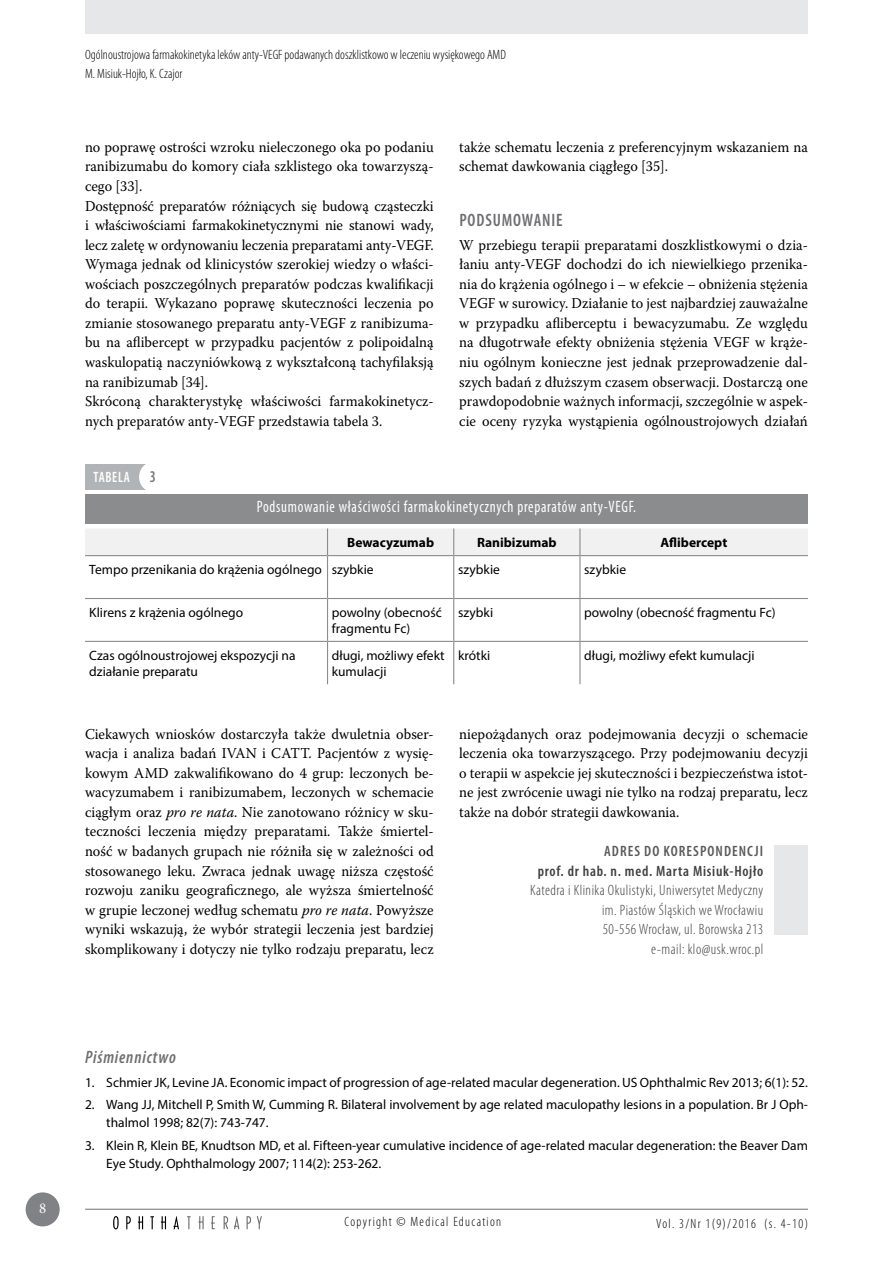
<style>
.page{position:relative;width:893px;height:1263px;background:#fff}
.page>*{position:absolute;margin:0;border:0;box-sizing:border-box;transform-origin:0 0}
.t1{font:italic 600 condensed 18px "Myriad Pro";letter-spacing:.05em;color:#6d6e71;scale:.95 1}
.t2{font:600 condensed 18px "Myriad Pro";letter-spacing:.05em;color:#6d6e71;scale:.95 1}
.t3{font:condensed 16.5px "Myriad Pro";letter-spacing:.05em;color:#fff;scale:.9 1}
.t4{font:600 condensed 16.5px "Myriad Pro";color:#77787b;scale:.9 1}
.t5{font:15px/19.5px "Warnock Pro";color:#000;text-align:justify;scale:.95 1}
.t6{font:300 condensed 15px/19.5px "Myriad Pro";letter-spacing:.03em;color:#414042;text-align:right}
.t7{font:600 condensed 15px "Myriad Pro";letter-spacing:.05em;color:#414042}
.t8{font:600 condensed 15px "Myriad Pro";letter-spacing:.07em;color:#58595b}
.t9{font:600 condensed 15px "Myriad Pro";color:#fff;scale:.9 1}
.t10{font:15px "Minion Pro";color:#fff}
.t11{font:13.5px/15.8px "Myriad Pro";color:#000}
.t12{font:300 condensed 13.5px/19.5px "Myriad Pro";color:#000}
.t13{font:300 condensed 13.5px "Myriad Pro";letter-spacing:.1em;color:#000}
.t14{font:700 13.5px "Myriad Pro";color:#000}
.s1{font-style:italic}
</style>
<div class="page">
<div style="left:26px;top:1192px;width:34px;height:34px;background:#808285;border-radius:50%"></div>
<svg style="left:187px;top:1216px;width:4px;height:13px"></svg>
<svg style="left:198px;top:1216px;width:6px;height:13px"></svg>
<svg style="left:211px;top:1216px;width:4px;height:13px"></svg>
<svg style="left:224px;top:1216px;width:4px;height:13px"></svg>
<svg style="left:234px;top:1216px;width:5px;height:13px"></svg>
<svg style="left:247px;top:1216px;width:4px;height:13px"></svg>
<svg style="left:257px;top:1216px;width:5px;height:13px"></svg>
<svg style="left:113px;top:1216px;width:6px;height:13px"></svg>
<svg style="left:126px;top:1216px;width:5px;height:13px"></svg>
<svg style="left:138px;top:1216px;width:5px;height:13px"></svg>
<svg style="left:150px;top:1216px;width:4px;height:13px"></svg>
<svg style="left:161px;top:1216px;width:5px;height:13px"></svg>
<svg style="left:174px;top:1216px;width:5px;height:13px"></svg>
<hr style="left:85px;top:1209px;width:723px;height:1px;background:#6d6e71">
<div style="left:85px;top:0;width:723px;height:34px;background:#e6e7e8"></div>
<div style="left:774px;top:845px;width:34px;height:90px;background:#e6e7e8"></div>
<div style="left:85px;top:494px;width:723px;height:30px;background:#8a8c8e"></div>
<div style="left:85px;top:464px;width:69px;height:26px;background:#b1b4b6"></div>
<div style="left:139px;top:462px;width:28px;height:30px;background:#fff;border-radius:50%"></div>
<div style="left:85px;top:528px;width:723px;height:27px;background:#f1f1f2"></div>
<hr style="left:85px;top:555px;width:243px;height:1px;background:#8a8c8e">
<hr style="left:328px;top:555px;width:126px;height:1px;background:#8a8c8e">
<hr style="left:327px;top:556px;width:1px;height:42px;background:#8a8c8e">
<hr style="left:454px;top:555px;width:126px;height:1px;background:#8a8c8e">
<hr style="left:453px;top:556px;width:1px;height:42px;background:#8a8c8e">
<hr style="left:580px;top:555px;width:228px;height:1px;background:#8a8c8e">
<hr style="left:579px;top:556px;width:1px;height:42px;background:#8a8c8e">
<hr style="left:85px;top:598px;width:243px;height:1px;background:#8a8c8e">
<hr style="left:328px;top:598px;width:126px;height:1px;background:#8a8c8e">
<hr style="left:327px;top:599px;width:1px;height:42px;background:#8a8c8e">
<hr style="left:454px;top:598px;width:126px;height:1px;background:#8a8c8e">
<hr style="left:453px;top:599px;width:1px;height:42px;background:#8a8c8e">
<hr style="left:580px;top:598px;width:228px;height:1px;background:#8a8c8e">
<hr style="left:579px;top:599px;width:1px;height:42px;background:#8a8c8e">
<hr style="left:85px;top:641px;width:243px;height:1px;background:#8a8c8e">
<hr style="left:328px;top:641px;width:126px;height:1px;background:#8a8c8e">
<hr style="left:327px;top:642px;width:1px;height:42px;background:#8a8c8e">
<hr style="left:454px;top:641px;width:126px;height:1px;background:#8a8c8e">
<hr style="left:453px;top:642px;width:1px;height:42px;background:#8a8c8e">
<hr style="left:580px;top:641px;width:228px;height:1px;background:#8a8c8e">
<hr style="left:579px;top:642px;width:1px;height:42px;background:#8a8c8e">
<p class="t10" style="left:39px;top:1198px;width:9px">8</p>
<p class="t12" style="left:85px;top:44px;width:422px">Ogólnoustrojowa farmakokinetyka leków anty-VEGF podawanych doszklistkowo w leczeniu wysiękowego AMD<br>M. Misiuk-Hojło, K. Czajor</p>
<p class="t5" style="left:85px;top:137px;width:369px;text-align:left">no poprawę ostrości wzroku nieleczonego oka po podaniu ranibizumabu do komory ciała szklistego oka towarzyszą&shy;cego [33].<br>Dostępność preparatów różniących się budową cząsteczki i właściwościami farmakokinetycznymi nie stanowi wady, lecz zaletę w ordynowaniu leczenia preparatami anty-VEGF.<br>Wymaga jednak od klinicystów szerokiej wiedzy o właści&shy;wościach poszczególnych preparatów podczas kwalifikacji do terapii. Wykazano poprawę skuteczności leczenia po zmianie stosowanego preparatu anty-VEGF z ranibizuma&shy;bu na aflibercept w przypadku pacjentów z polipoidalną waskulopatią naczyniówkową z wykształconą tachyfilaksją na ranibizumab [34].<br>Skróconą charakterystykę właściwości farmakokinetycz&shy;nych preparatów anty-VEGF przedstawia tabela 3.</p>
<p class="t9" style="left:94px;top:468px;width:8px">TABELA</p>
<p class="t4" style="left:150px;top:466px;width:8px">3</p>
<p class="t5" style="left:459px;top:137px;width:368px">także schematu leczenia z preferencyjnym wskazaniem na schemat dawkowania ciągłego [35].</p>
<p class="t2" style="left:459px;top:208px;width:110px">PODSUMOWANIE</p>
<p class="t5" style="left:459px;top:235px;width:369px">W przebiegu terapii preparatami doszklistkowymi o dzia&shy;łaniu anty-VEGF dochodzi do ich niewielkiego przenika&shy;nia do krążenia ogólnego i – w efekcie – obniżenia stężenia VEGF w surowicy. Działanie to jest najbardziej zauważalne w przypadku afliberceptu i bewacyzumabu. Ze względu na długotrwałe efekty obniżenia stężenia VEGF w krąże&shy;niu ogólnym konieczne jest jednak przeprowadzenie dal&shy;szych badań z dłuższym czasem obserwacji. Dostarczą one prawdopodobnie ważnych informacji, szczególnie w aspek&shy;cie oceny ryzyka wystąpienia ogólnoustrojowych działań</p>
<p class="t3" style="left:257px;top:496px;width:423px">Podsumowanie właściwości farmakokinetycznych preparatów anty-VEGF.</p>
<p class="t14" style="left:347px;top:534px;width:88px">Bewacyzumab</p>
<p class="t14" style="left:477px;top:534px;width:81px">Ranibizumab</p>
<p class="t14" style="left:661px;top:534px;width:68px">Aflibercept</p>
<p class="t11" style="left:89px;top:562px;width:286px">Tempo przenikania do krążenia ogólnego szybkie</p>
<p class="t11" style="left:458px;top:562px;width:43px">szybkie</p>
<p class="t11" style="left:584px;top:562px;width:43px">szybkie</p>
<p class="t11" style="left:89px;top:604px;width:155px">Klirens z krążenia ogólnego</p>
<p class="t11" style="left:332px;top:604px;width:111px">powolny (obecność fragmentu Fc)</p>
<p class="t11" style="left:458px;top:604px;width:37px">szybki</p>
<p class="t11" style="left:584px;top:604px;width:193px">powolny (obecność fragmentu Fc)</p>
<p class="t11" style="left:89px;top:647px;width:208px">Czas ogólnoustrojowej ekspozycji na działanie preparatu</p>
<p class="t11" style="left:332px;top:647px;width:114px">długi, możliwy efekt kumulacji</p>
<p class="t11" style="left:458px;top:647px;width:34px">krótki</p>
<p class="t11" style="left:584px;top:647px;width:172px">długi, możliwy efekt kumulacji</p>
<p class="t5" style="left:85px;top:724px;width:369px">Ciekawych wniosków dostarczyła także dwuletnia obser&shy;wacja i analiza badań IVAN i CATT. Pacjentów z wysię&shy;kowym AMD zakwalifikowano do 4 grup: leczonych be&shy;wacyzumabem i ranibizumabem, leczonych w schemacie ciągłym oraz <span class="s1">pro re nata</span>. Nie zanotowano różnicy w sku&shy;teczności leczenia między preparatami. Także śmiertel&shy;ność w badanych grupach nie różniła się w zależności od stosowanego leku. Zwraca jednak uwagę niższa częstość rozwoju zaniku geograficznego, ale wyższa śmiertelność w grupie leczonej według schematu <span class="s1">pro re nata</span>. Powyższe wyniki wskazują, że wybór strategii leczenia jest bardziej skomplikowany i dotyczy nie tylko rodzaju preparatu, lecz</p>
<p class="t5" style="left:459px;top:724px;width:369px">niepożądanych oraz podejmowania decyzji o schemacie leczenia oka towarzyszącego. Przy podejmowaniu decyzji o terapii w aspekcie jej skuteczności i bezpieczeństwa istot&shy;ne jest zwrócenie uwagi nie tylko na rodzaj preparatu, lecz także na dobór strategii dawkowania.</p>
<p class="t8" style="left:604px;top:842px;width:160px">ADRES DO KORESPONDENCJI</p>
<p class="t7" style="left:538px;top:861px;width:227px">PROF. DR HAB. N. MED. MARTA MISIUK-HOJŁO</p>
<p class="t6" style="left:530px;top:880px;width:235px">Katedra i Klinika Okulistyki, Uniwersytet Medyczny im. Piastów Śląskich we Wrocławiu<br>50-556 Wrocław, ul. Borowska 213<br>e-mail: klo@usk.wroc.pl</p>
<p class="t1" style="left:85px;top:1046px;width:97px">Piśmiennictwo</p>
<p class="t11" style="left:85px;top:1074px;width:724px">1. Schmier JK, Levine JA. Economic impact of progression of age-related macular degeneration. US Ophthalmic Rev 2013; 6(1): 52.</p>
<p class="t11" style="left:106px;top:1096px;width:703px;line-height:18px;text-indent:-21px">2. Wang JJ, Mitchell P, Smith W, Cumming R. Bilateral involvement by age related maculopathy lesions in a population. Br J Oph&shy;thalmol 1998; 82(7): 743-747.</p>
<p class="t11" style="left:106px;top:1136px;width:703px;line-height:18px;text-indent:-21px">3. Klein R, Klein BE, Knudtson MD, et al. Fifteen-year cumulative incidence of age-related macular degeneration: the Beaver Dam<br>Eye Study. Ophthalmology 2007; 114(2): 253-262.</p>
<p class="t13" style="left:345px;top:1214px;width:158px">Copyright © Medical Education</p>
<p class="t13" style="left:642px;top:1215px;width:163px">Vol. 2/Nr 4(8)/2015 <span class="s1">(s. .. .-.....</span></p>
<p class="t13" style="left:656px;top:1215px;width:153px">Vol. 3/Nr 1(9)/2016 (s. 4-10)</p>
</div>
